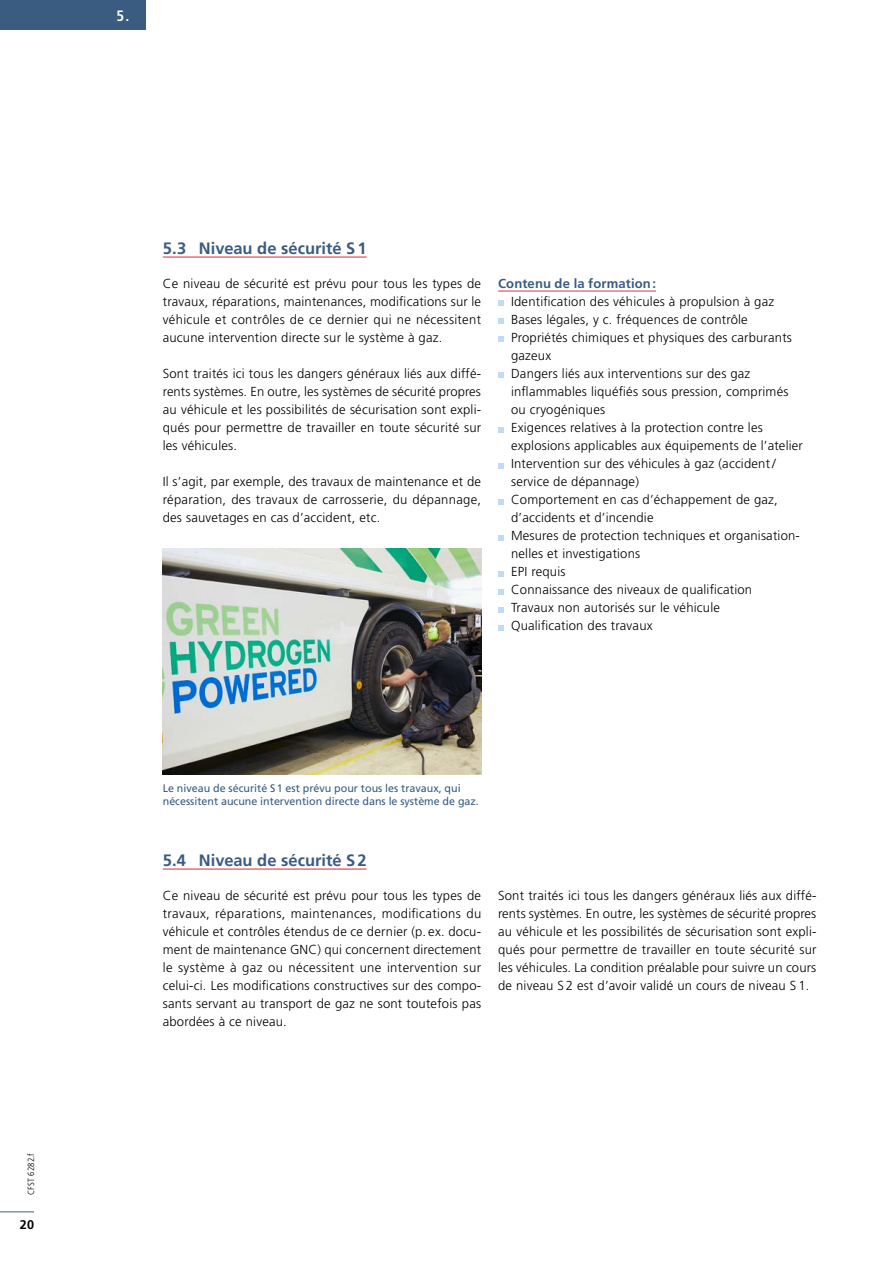
<style>
.page{position:relative;width:893px;height:1263px;background:#fff}
.page>*{position:absolute;margin:0;border:0;box-sizing:border-box;transform-origin:0 0}
.t1{font:700 16.5px "Frutiger LT Std";color:#3a5c81}
.t2{font:700 condensed 15px "Frutiger LT Std";color:#fff}
.t3{font:300 13.05px/18px "Frutiger LT Std";letter-spacing:.015em;color:#000;text-align:justify}
.t4{font:700 13.05px "Frutiger LT Std";letter-spacing:.01em;color:#3a5c81}
.t5{font:700 12.6px "Frutiger LT Std";color:#000}
.t6{font:10.95px/13.2px "Frutiger LT Std";color:#3a5c81}
.t7{font:300 condensed 9px "Frutiger LT Std";letter-spacing:.015em;color:#000}
</style>
<div class="page">
<div style="left:0;top:0;width:146px;height:30px;background:#3a5c81"></div>
<hr style="left:498px;top:291px;width:158px;height:1px;background:#e62f39">
<svg style="left:498px;top:301px;width:5px;height:5px"></svg>
<svg style="left:498px;top:319px;width:5px;height:5px"></svg>
<svg style="left:498px;top:337px;width:5px;height:5px"></svg>
<svg style="left:498px;top:373px;width:5px;height:5px"></svg>
<svg style="left:498px;top:427px;width:5px;height:5px"></svg>
<svg style="left:498px;top:463px;width:5px;height:5px"></svg>
<svg style="left:498px;top:499px;width:5px;height:5px"></svg>
<svg style="left:498px;top:535px;width:5px;height:5px"></svg>
<svg style="left:498px;top:571px;width:5px;height:5px"></svg>
<svg style="left:498px;top:589px;width:5px;height:5px"></svg>
<svg style="left:498px;top:607px;width:5px;height:5px"></svg>
<svg style="left:498px;top:625px;width:5px;height:5px"></svg>
<hr style="left:163px;top:256px;width:204px;height:2px;background:#e62f39">
<hr style="left:163px;top:868px;width:204px;height:1px;background:#e62f39">
<img style="left:163px;top:548px;width:318px;height:226px">
<hr style="left:0;top:1211px;width:34px;height:1px;background:#3a5c81">
<p class="t2" style="left:116px;top:7px;width:14px">5.</p>
<p class="t7" style="left:26px;top:1195px;width:43px;rotate:-90deg">CFST 6282.f</p>
<p class="t5" style="left:20px;top:1218px;width:16px">20</p>
<p class="t1" style="left:163px;top:239px;width:205px">5.3 Niveau de sécurité S 1</p>
<p class="t3" style="left:163px;top:275px;width:320px">Ce niveau de sécurité est prévu pour tous les types de travaux, réparations, maintenances, modifications sur le véhicule et contrôles de ce dernier qui ne nécessitent aucune intervention directe sur le système à gaz.</p>
<p class="t3" style="left:163px;top:365px;width:320px">Sont traités ici tous les dangers généraux liés aux diffé&shy;rents systèmes. En outre, les systèmes de sécurité propres au véhicule et les possibilités de sécurisation sont expli&shy;qués pour permettre de travailler en toute sécurité sur les véhicules.</p>
<p class="t3" style="left:163px;top:473px;width:320px">Il s’agit, par exemple, des travaux de maintenance et de réparation, des travaux de carrosserie, du dépannage, des sauvetages en cas d’accident, etc.</p>
<p class="t4" style="left:498px;top:276px;width:159px">Contenu de la formation :</p>
<p class="t3" style="left:511px;top:293px;width:293px;text-align:left">Identification des véhicules à propulsion à gaz Bases légales, y c. fréquences de contrôle Propriétés chimiques et physiques des carburants gazeux<br>Dangers liés aux interventions sur des gaz inflammables liquéfiés sous pression, comprimés ou cryogéniques<br>Exigences relatives à la protection contre les explosions applicables aux équipements de l’atelier Intervention sur des véhicules à gaz (accident / service de dépannage)<br>Comportement en cas d’échappement de gaz, d’accidents et d’incendie<br>Mesures de protection techniques et organisation&shy;nelles et investigations<br>EPI requis<br>Connaissance des niveaux de qualification<br>Travaux non autorisés sur le véhicule<br>Qualification des travaux</p>
<p class="t6" style="left:163px;top:782px;width:318px">Le niveau de sécurité S 1 est prévu pour tous les travaux, qui nécessitent aucune intervention directe dans le système de gaz.</p>
<p class="t1" style="left:163px;top:851px;width:205px">5.4 Niveau de sécurité S 2</p>
<p class="t3" style="left:163px;top:887px;width:320px">Ce niveau de sécurité est prévu pour tous les types de travaux, réparations, maintenances, modifications du véhicule et contrôles étendus de ce dernier (p. ex. docu&shy;ment de maintenance GNC) qui concernent directement le système à gaz ou nécessitent une intervention sur celui-ci. Les modifications constructives sur des compo&shy;sants servant au transport de gaz ne sont toutefois pas abordées à ce niveau.</p>
<p class="t3" style="left:498px;top:887px;width:320px">Sont traités ici tous les dangers généraux liés aux diffé&shy;rents systèmes. En outre, les systèmes de sécurité propres au véhicule et les possibilités de sécurisation sont expli&shy;qués pour permettre de travailler en toute sécurité sur les véhicules. La condition préalable pour suivre un cours de niveau S 2 est d’avoir validé un cours de niveau S 1.</p>
</div>
